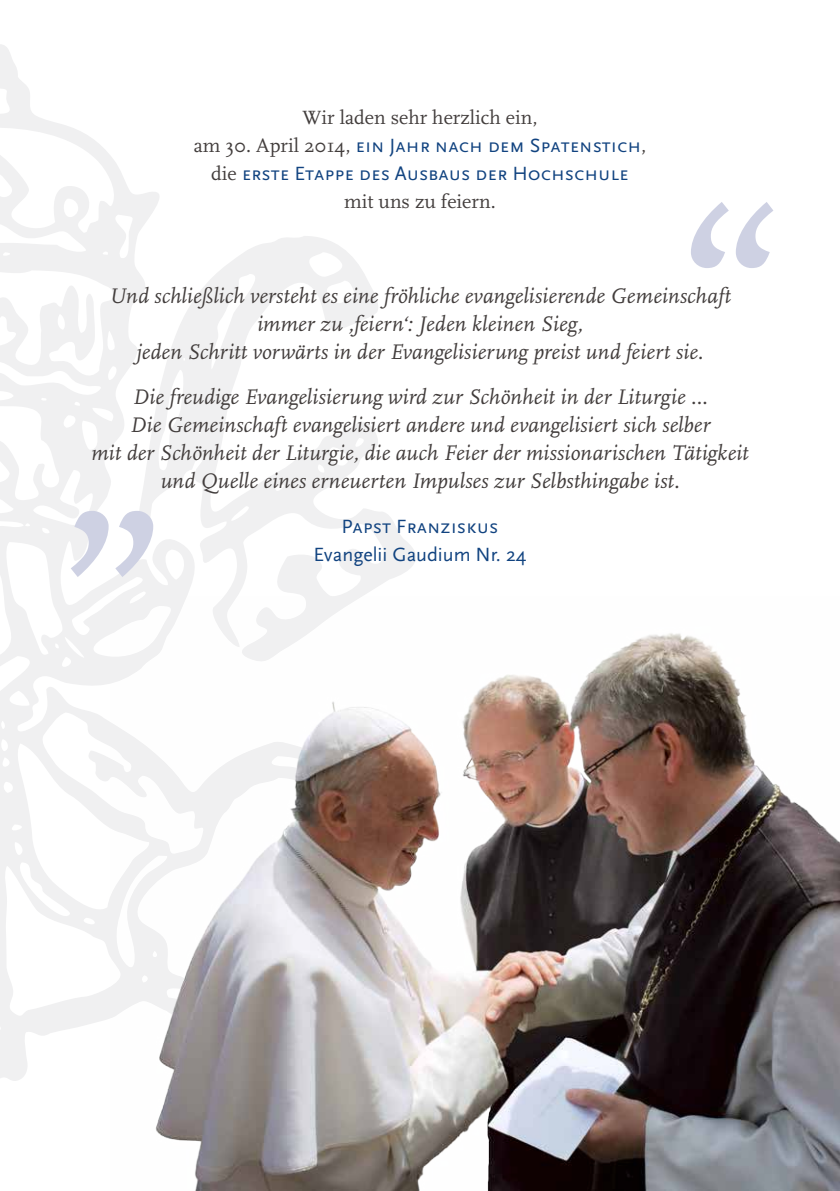
<style>
.page{position:relative;width:840px;height:1191px;background:#fff}
.page>*{position:absolute;margin:0;border:0;box-sizing:border-box;transform-origin:0 0}
.t1{font:italic 22px/28px "FF Scala";letter-spacing:.005em;color:#423d3c;text-align:center}
.t2{font:20px/28px "Scala Sans Caps";color:#114380;text-align:center}
.t3{font:20px "FF Scala";color:#423d3c}
.t4{font:20px "Scala Sans";color:#114380}
.s1{font-family:"FF Scala";color:#423d3c}
</style>
<div class="page">
<svg style="left:0;top:44px;width:416px;height:1037px"></svg>
<img style="left:110px;top:596px;width:729px;height:595px">
<svg style="left:71px;top:511px;width:82px;height:66px"></svg>
<svg style="left:691px;top:202px;width:82px;height:66px"></svg>
<p class="t3" style="left:302px;top:106px;width:236px">Wir laden sehr herzlich ein,</p>
<p class="t2" style="left:194px;top:132px;width:453px"><span class="s1">am 30. April 2014,</span> ein Jahr nach dem Spatenstich<span class="s1">, die</span> erste Etappe des Ausbaus der Hochschule</p>
<p class="t3" style="left:344px;top:190px;width:153px">mit uns zu feiern.</p>
<p class="t1" style="left:109px;top:283px;width:623px">Und schließlich versteht es eine fröhliche evangelisierende Gemeinschaft immer zu ‚feiern‘: Jeden kleinen Sieg,<br>jeden Schritt vorwärts in der Evangelisierung preist und feiert sie.</p>
<p class="t1" style="left:91px;top:384px;width:658px">Die freudige Evangelisierung wird zur Schönheit in der Liturgie …<br>Die Gemeinschaft evangelisiert andere und evangelisiert sich selber<br>mit der Schönheit der Liturgie, die auch Feier der missionarischen Tätigkeit und Quelle eines erneuerten Impulses zur Selbsthingabe ist.</p>
<p class="t2" style="left:341px;top:513px;width:158px">Papst Franziskus</p>
<p class="t4" style="left:313px;top:544px;width:214px">Evangelii Gaudium Nr. 24</p>
</div>
